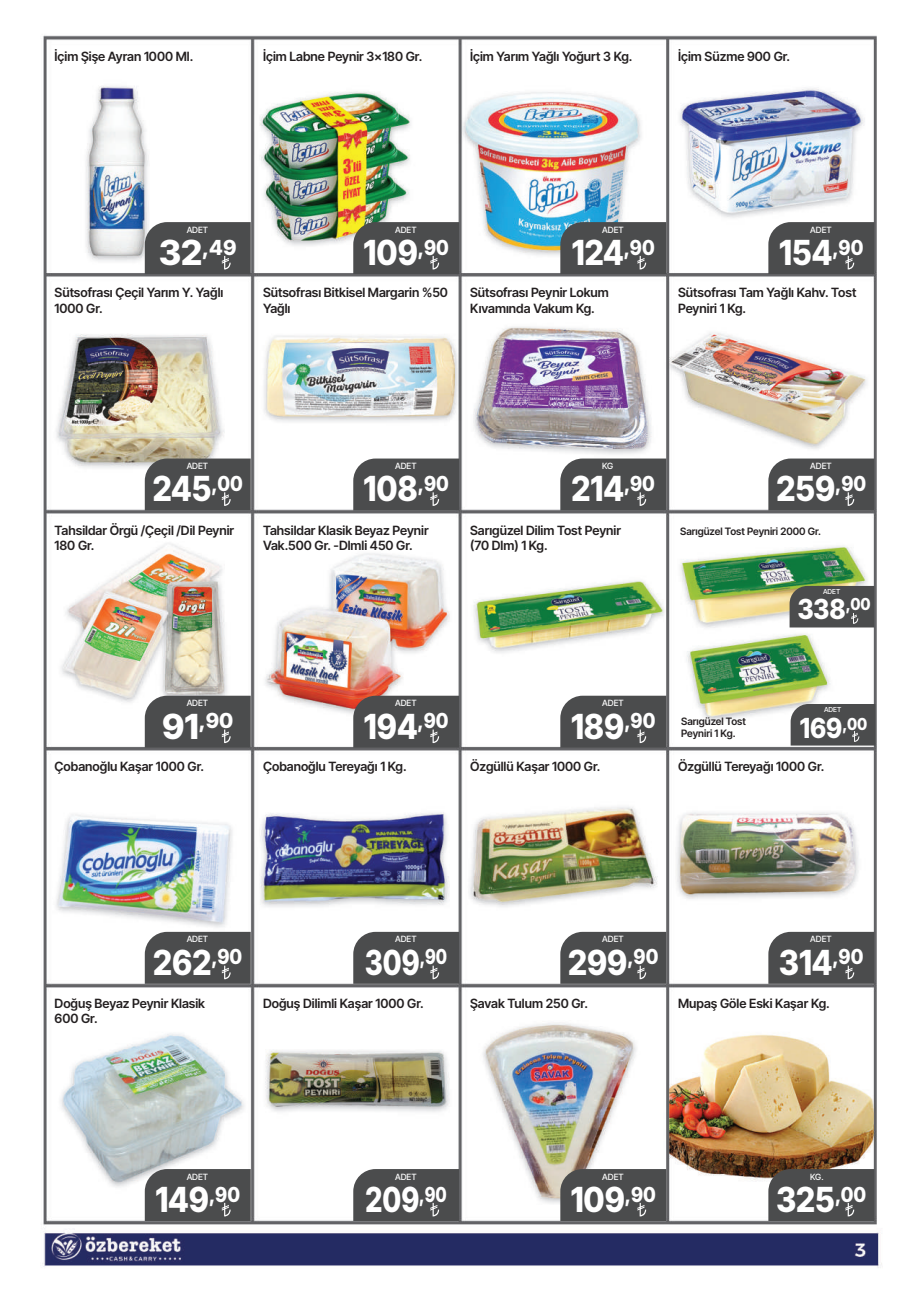
<style>
.page{position:relative;width:919px;height:1289px;background:#fff}
.page>*{position:absolute;margin:0;border:0;box-sizing:border-box;transform-origin:0 0}
.t1{font:34.5px "Inter Tight";color:#fff;scale:.9 1}
.t2{font:34.5px "Inter Tight";color:#fff;scale:.8 1}
.t3{font:27.6px "Inter Tight";color:#fff;scale:.9 1}
.t4{font:20.7px "Inter Tight";color:#fff}
.t5{font:12.75px/15.3px "Inter Tight";color:#231f20}
.t6{font:10.2px "Inter Tight";color:#231f20}
.t7{font:8.55px "Inter Tight";color:#fff}
.t8{font:6.9px "Inter Tight";color:#fff}
.s1{font-size:34.5px}
</style>
<div class="page">
<img style="left:42px;top:35px;width:840px;height:1233px">
<div style="left:145px;top:222px;width:106px;height:52px;background:#4b4c4d"></div>
<div style="left:353px;top:222px;width:106px;height:52px;background:#4b4c4d"></div>
<div style="left:560px;top:222px;width:106px;height:52px;background:#4b4c4d"></div>
<div style="left:768px;top:222px;width:106px;height:52px;background:#4b4c4d"></div>
<div style="left:145px;top:458px;width:106px;height:52px;background:#4b4c4d"></div>
<div style="left:353px;top:458px;width:106px;height:52px;background:#4b4c4d"></div>
<div style="left:560px;top:458px;width:106px;height:52px;background:#4b4c4d"></div>
<div style="left:768px;top:458px;width:106px;height:52px;background:#4b4c4d"></div>
<div style="left:145px;top:695px;width:106px;height:52px;background:#4b4c4d"></div>
<div style="left:353px;top:695px;width:106px;height:52px;background:#4b4c4d"></div>
<div style="left:560px;top:695px;width:106px;height:52px;background:#4b4c4d"></div>
<div style="left:790px;top:704px;width:85px;height:41px;background:#4b4c4d"></div>
<div style="left:789px;top:586px;width:85px;height:41px;background:#4b4c4d"></div>
<div style="left:145px;top:931px;width:106px;height:52px;background:#4b4c4d"></div>
<div style="left:353px;top:931px;width:106px;height:52px;background:#4b4c4d"></div>
<div style="left:560px;top:931px;width:106px;height:52px;background:#4b4c4d"></div>
<div style="left:768px;top:931px;width:106px;height:52px;background:#4b4c4d"></div>
<svg style="left:145px;top:1168px;width:106px;height:52px;background:#525354"></svg>
<svg style="left:353px;top:1168px;width:106px;height:52px;background:#535455"></svg>
<svg style="left:560px;top:1168px;width:106px;height:52px;background:#525353"></svg>
<div style="left:768px;top:1168px;width:106px;height:52px;background:#4b4c4d"></div>
<p class="t5" style="left:55px;top:50px;width:140px">İçim Şişe Ayran 1000 Ml.</p>
<p class="t5" style="left:263px;top:50px;width:161px">İçim Labne Peynir 3×180 Gr.</p>
<p class="t5" style="left:470px;top:50px;width:164px">İçim Yarım Yağlı Yoğurt 3 Kg.</p>
<p class="t5" style="left:678px;top:50px;width:113px">İçim Süzme 900 Gr.</p>
<p class="t7" style="left:187px;top:226px;width:23px">ADET</p>
<h3 class="t4" style="left:159px;top:239px;width:79px"><span class="s1">32</span>,49</h3>
<p class="t5" style="left:55px;top:286px;width:170px">Sütsofrası Çeçil Yarım Y. Yağlı<br>1000 Gr.</p>
<p class="t7" style="left:395px;top:226px;width:23px">ADET</p>
<h1 class="t1" style="left:363px;top:240px;width:96px">109<sup>,90</sup></h1>
<p class="t5" style="left:263px;top:286px;width:186px">Sütsofrası Bitkisel Margarin %50<br>Yağlı</p>
<p class="t7" style="left:602px;top:226px;width:23px">ADET</p>
<h1 class="t1" style="left:571px;top:240px;width:94px">124<sup>,90</sup></h1>
<p class="t5" style="left:470px;top:286px;width:140px">Sütsofrası Peynir Lokum<br>Kıvamında Vakum Kg.</p>
<p class="t7" style="left:810px;top:226px;width:23px">ADET</p>
<h1 class="t1" style="left:779px;top:240px;width:95px">154<sup>,90</sup></h1>
<p class="t5" style="left:678px;top:286px;width:180px">Sütsofrası Tam Yağlı Kahv. Tost<br>Peyniri 1 Kg.</p>
<p class="t7" style="left:187px;top:463px;width:23px">ADET</p>
<h1 class="t1" style="left:153px;top:476px;width:101px">245<sup>,00</sup></h1>
<p class="t5" style="left:55px;top:523px;width:181px">Tahsildar Örgü /Çeçil /Dil Peynir<br>180 Gr.</p>
<p class="t7" style="left:395px;top:463px;width:23px">ADET</p>
<h1 class="t1" style="left:363px;top:476px;width:96px">108<sup>,90</sup></h1>
<p class="t5" style="left:263px;top:523px;width:167px">Tahsildar Klasik Beyaz Peynir<br>Vak.500 Gr. -Dlmli 450 Gr.</p>
<p class="t7" style="left:602px;top:463px;width:13px">KG</p>
<h1 class="t1" style="left:571px;top:476px;width:94px">214<sup>,90</sup></h1>
<p class="t5" style="left:470px;top:523px;width:152px">Sarıgüzel Dilim Tost Peynir (70 Dlm) 1 Kg.</p>
<p class="t7" style="left:810px;top:463px;width:23px">ADET</p>
<h1 class="t1" style="left:776px;top:476px;width:101px">259<sup>,90</sup></h1>
<p class="t6" style="left:680px;top:528px;width:142px">Sarıgüzel Tost Peyniri 2000 Gr.</p>
<p class="t8" style="left:823px;top:589px;width:19px">ADET</p>
<h2 class="t3" style="left:797px;top:598px;width:83px">338<sup>,00</sup></h2>
<p class="t7" style="left:187px;top:700px;width:23px">ADET</p>
<h3 class="t4" style="left:162px;top:713px;width:73px"><span class="s1">91</span>,90</h3>
<p class="t5" style="left:55px;top:759px;width:151px">Çobanoğlu Kaşar 1000 Gr.</p>
<p class="t7" style="left:395px;top:700px;width:23px">ADET</p>
<h1 class="t1" style="left:364px;top:713px;width:96px">194<sup>,90</sup></h1>
<p class="t5" style="left:263px;top:759px;width:145px">Çobanoğlu Tereyağı 1 Kg.</p>
<p class="t7" style="left:602px;top:700px;width:23px">ADET</p>
<h1 class="t1" style="left:571px;top:713px;width:95px">189<sup>,90</sup></h1>
<p class="t5" style="left:470px;top:759px;width:132px">Özgüllü Kaşar 1000 Gr.</p>
<p class="t8" style="left:824px;top:707px;width:19px">ADET</p>
<p class="t6" style="left:681px;top:717px;width:66px">Sarıgüzel Tost</p>
<h2 class="t3" style="left:799px;top:718px;width:77px">169<sup>,00</sup></h2>
<p class="t6" style="left:681px;top:730px;width:56px">Peyniri 1 Kg.</p>
<p class="t5" style="left:678px;top:759px;width:148px">Özgüllü Tereyağı 1000 Gr.</p>
<p class="t7" style="left:187px;top:936px;width:23px">ADET</p>
<h1 class="t1" style="left:153px;top:949px;width:101px">262<sup>,90</sup></h1>
<p class="t5" style="left:55px;top:996px;width:152px">Doğuş Beyaz Peynir Klasik<br>600 Gr.</p>
<p class="t7" style="left:395px;top:936px;width:23px">ADET</p>
<h1 class="t2" style="left:365px;top:949px;width:104px">309<sup>,90</sup></h1>
<p class="t5" style="left:263px;top:996px;width:162px">Doğuş Dilimli Kaşar 1000 Gr.</p>
<p class="t7" style="left:602px;top:936px;width:23px">ADET</p>
<h1 class="t1" style="left:568px;top:949px;width:102px">299<sup>,90</sup></h1>
<p class="t5" style="left:470px;top:996px;width:119px">Şavak Tulum 250 Gr.</p>
<p class="t7" style="left:810px;top:936px;width:23px">ADET</p>
<h1 class="t1" style="left:779px;top:949px;width:95px">314<sup>,90</sup></h1>
<p class="t5" style="left:678px;top:996px;width:153px">Mupaş Göle Eski Kaşar Kg.</p>
<p class="t7" style="left:187px;top:1173px;width:23px">ADET</p>
<h1 class="t1" style="left:155px;top:1186px;width:96px">149<sup>,90</sup></h1>
<p class="t7" style="left:395px;top:1173px;width:23px">ADET</p>
<h1 class="t2" style="left:365px;top:1186px;width:103px">209<sup>,90</sup></h1>
<p class="t7" style="left:602px;top:1173px;width:23px">ADET</p>
<h1 class="t1" style="left:570px;top:1186px;width:96px">109<sup>,90</sup></h1>
<p class="t7" style="left:810px;top:1173px;width:15px">KG.</p>
<h1 class="t1" style="left:776px;top:1186px;width:101px">325<sup>,00</sup></h1>
</div>
